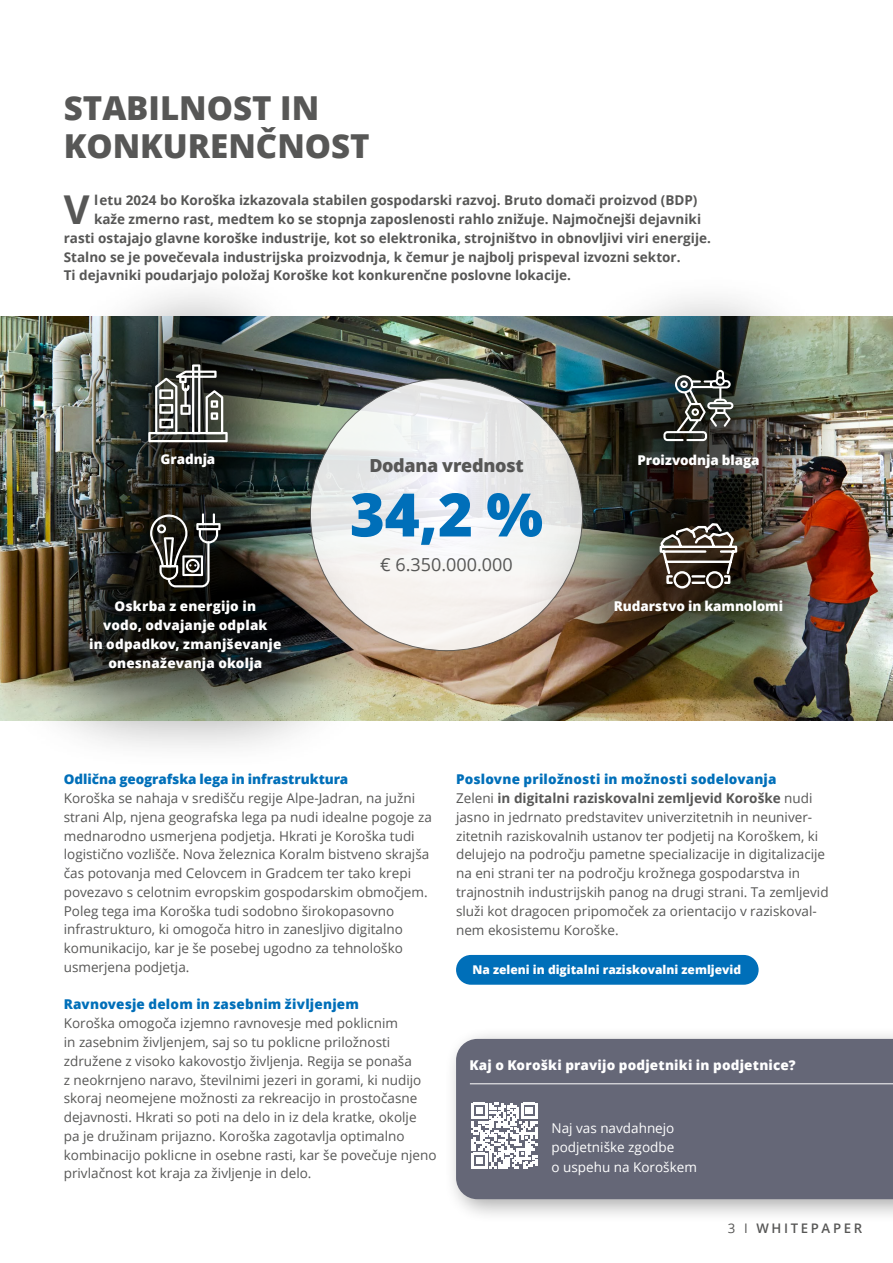
<style>
.page{position:relative;width:893px;height:1263px;background:#fff}
.page>*{position:absolute;margin:0;border:0;box-sizing:border-box;transform-origin:0 0}
.t1{font:800 60px "Open Sans";color:#006fb9}
.t2{font:700 39.75px "Open Sans";color:#575756}
.t3{font:800 33px/37.5px "Open Sans";color:#575756}
.t4{font:800 18px "Open Sans";letter-spacing:-.015em;color:#575756}
.t5{font:18px "Open Sans";color:#575756}
.t6{font:13.5px/18.8px "Open Sans";color:#575756}
.t7{font:700 13.5px "Open Sans";color:#575756}
.t8{font:800 13.5px/18.8px "Open Sans";letter-spacing:.015em;color:#fff;text-align:center}
.t9{font:800 13.5px "Open Sans";color:#006fb9}
.t10{font:13.5px/19.5px "Open Sans";color:#fff}
.t11{font:800 13.5px "Open Sans";letter-spacing:-.005em;color:#fff}
.t12{font:600 13.2px "Open Sans";letter-spacing:.2em;color:#575756}
.t13{font:800 12px "Open Sans";color:#fff}
.s1{font-weight:800;color:#006fb9}
.s2{font-weight:700}
.s3{font-weight:400}
</style>
<div class="page">
<div style="left:456px;top:955px;width:303px;height:30px;background:#006fb9;border-radius:15px"></div>
<div style="left:0;top:267px;width:880px;height:503px;background:#000;opacity:.75"></div>
<svg style="left:150px;top:513px;width:71px;height:74px;background:#484844"></svg>
<svg style="left:658px;top:522px;width:80px;height:68px"></svg>
<svg style="left:663px;top:370px;width:70px;height:71px;background:#4f5350"></svg>
<svg style="left:148px;top:364px;width:80px;height:78px"></svg>
<hr style="left:184px;top:388px;width:3px;height:19px;background:#fff">
<div style="left:443px;top:1026px;width:450px;height:198px;background:#000;opacity:.33"></div>
<div style="left:456px;top:1039px;width:437px;height:160px;background:#656777"></div>
<hr style="left:470px;top:1083px;width:423px;height:1px;background:#fff">
<svg style="left:471px;top:1103px;width:66px;height:65px"></svg>
<h3 class="t3" style="left:64px;top:88px;width:307px">STABILNOST IN<br>KONKURENČNOST</h3>
<h2 class="t2" style="left:64px;top:182px;width:27px">V</h2>
<p class="t7" style="left:94px;top:191px;width:605px">letu 2024 bo Koroška izkazovala stabilen gospodarski razvoj. Bruto domači proizvod (BDP)</p>
<p class="t7" style="left:94px;top:210px;width:609px">kaže zmerno rast, medtem ko se stopnja zaposlenosti rahlo znižuje. Najmočnejši dejavniki</p>
<p class="t7" style="left:64px;top:228px;width:649px">rasti ostajajo glavne koroške industrije, kot so elektronika, strojništvo in obnovljivi viri energije.</p>
<p class="t7" style="left:64px;top:247px;width:618px">Stalno se je povečevala industrijska proizvodnja, k čemur je najbolj prispeval izvozni sektor.</p>
<p class="t7" style="left:64px;top:266px;width:509px">Ti dejavniki poudarjajo položaj Koroške kot konkurenčne poslovne lokacije.</p>
<p class="t11" style="left:161px;top:449px;width:56px">Gradnja</p>
<p class="t11" style="left:637px;top:449px;width:123px">Proizvodnja blaga</p>
<h3 class="t4" style="left:369px;top:452px;width:156px">Dodana vrednost</h3>
<h1 class="t1" style="left:350px;top:469px;width:195px">34,2 %</h1>
<h3 class="t5" style="left:380px;top:552px;width:134px">€ 6.350.000.000</h3>
<p class="t8" style="left:89px;top:596px;width:194px">Oskrba z energijo in<br>vodo, odvajanje odplak<br>in odpadkov, zmanjševanje onesnaževanja okolja</p>
<p class="t11" style="left:614px;top:596px;width:171px">Rudarstvo in kamnolomi</p>
<p class="t9" style="left:64px;top:769px;width:286px">Odlična geografska lega in infrastruktura</p>
<p class="t6" style="left:64px;top:788px;width:370px">Koroška se nahaja v središču regije Alpe-Jadran, na južni strani Alp, njena geografska lega pa nudi idealne pogoje za mednarodno usmerjena podjetja. Hkrati je Koroška tudi logistično vozlišče. Nova železnica Koralm bistveno skrajša čas potovanja med Celovcem in Gradcem ter tako krepi povezavo s celotnim evropskim gospodarskim območjem.<br>Poleg tega ima Koroška tudi sodobno širokopasovno infrastrukturo, ki omogoča hitro in zanesljivo digitalno komunikacijo, kar je še posebej ugodno za tehnološko usmerjena podjetja.</p>
<p class="t9" style="left:64px;top:994px;width:297px">Ravnovesje delom in zasebnim življenjem</p>
<p class="t6" style="left:64px;top:1013px;width:374px">Koroška omogoča izjemno ravnovesje med poklicnim<br>in zasebnim življenjem, saj so tu poklicne priložnosti združene z visoko kakovostjo življenja. Regija se ponaša<br>z neokrnjeno naravo, številnimi jezeri in gorami, ki nudijo skoraj neomejene možnosti za rekreacijo in prostočasne dejavnosti. Hkrati so poti na delo in iz dela kratke, okolje<br>pa je družinam prijazno. Koroška zagotavlja optimalno kombinacijo poklicne in osebne rasti, kar še povečuje njeno privlačnost kot kraja za življenje in delo.</p>
<p class="t6" style="left:456px;top:770px;width:374px"><span class="s1">Poslovne priložnosti in možnosti sodelovanja<br></span>Zeleni <span class="s2">in digitalni raziskovalni zemljevid Koroške</span> nudi jasno in jedrnato predstavitev univerzitetnih in neuniver&shy;zitetnih raziskovalnih ustanov ter podjetij na Koroškem, ki delujejo na področju pametne specializacije in digitalizacije na eni strani ter na področju krožnega gospodarstva in trajnostnih industrijskih panog na drugi strani. Ta zemljevid služi kot dragocen pripomoček za orientacijo v raziskoval&shy;nem ekosistemu Koroške.</p>
<p class="t13" style="left:472px;top:961px;width:270px">Na zeleni in digitalni raziskovalni zemljevid</p>
<p class="t8" style="left:469px;top:1055px;width:328px">Kaj o Koroški pravijo podjetniki in podjetnice?</p>
<p class="t10" style="left:551px;top:1117px;width:147px">Naj vas navdahnejo podjetniške zgodbe<br>o uspehu na Koroškem</p>
<p class="t12" style="left:728px;top:1219px;width:136px"><span class="s3">3 I</span> WHITEPAPER</p>
</div>
